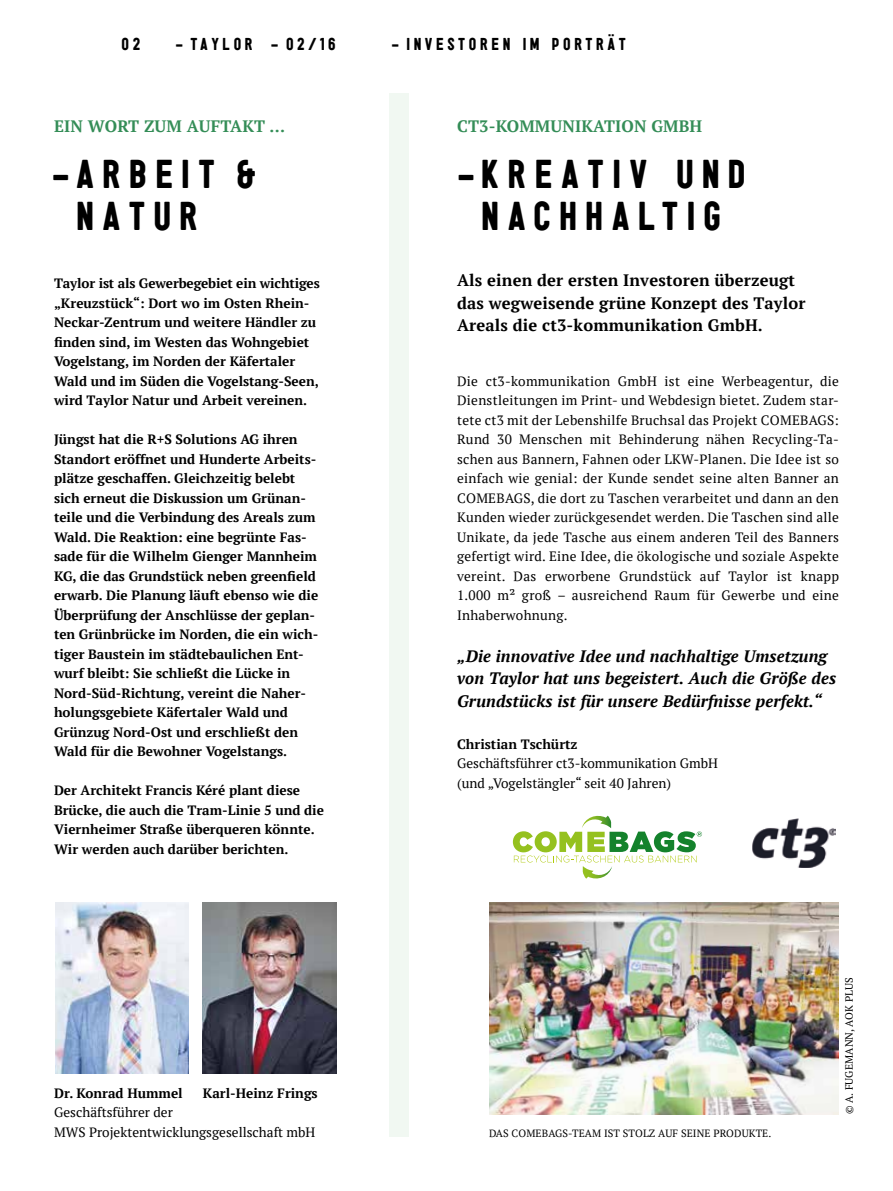
<style>
.page{position:relative;width:893px;height:1191px;background:#fff}
.page>*{position:absolute;margin:0;border:0;box-sizing:border-box;transform-origin:0 0}
.t1{font:42px/42px "Sugo";letter-spacing:.2em;color:#000}
.t2{font:18px "Sugo";letter-spacing:.2em;color:#000}
.t3{font:italic 700 16.5px/22.5px "PT Serif";letter-spacing:.01em;color:#000}
.t4{font:700 16.5px/22.5px "PT Serif";letter-spacing:.01em;color:#000}
.t5{font:700 16.5px "PT Serif";letter-spacing:.01em;color:#348d57}
.t6{font:700 13.5px/19.5px "PT Serif";color:#000}
.t7{font:13.5px/19.5px "PT Serif";color:#000}
.t8{font:10.5px "PT Serif";letter-spacing:.01em;color:#000}
</style>
<div class="page">
<img style="left:55px;top:902px;width:133px;height:171px">
<img style="left:202px;top:902px;width:135px;height:171px">
<div style="left:389px;top:93px;width:20px;height:1043px;background:#f1f8f2"></div>
<img style="left:489px;top:902px;width:350px;height:212px">
<img style="left:752px;top:819px;width:83px;height:48px">
<svg style="left:513px;top:815px;width:189px;height:64px"></svg>
<h2 class="t2" style="left:122px;top:33px;width:20px">02</h2>
<h2 class="t2" style="left:176px;top:33px;width:162px">- TAYLOR - 02/16</h2>
<h2 class="t2" style="left:392px;top:33px;width:236px">- INVESTOREN IM PORTRÄT</h2>
<p class="t5" style="left:54px;top:116px;width:233px">EIN WORT ZUM AUFTAKT …</p>
<h1 class="t1" style="left:76px;top:152px;width:181px;text-indent:-24px">- ARBEIT &amp;<br>NATUR</h1>
<p class="t6" style="left:54px;top:273px;width:267px">Taylor ist als Gewerbegebiet ein wichtiges „Kreuzstück“: Dort wo im Osten Rhein-Neckar-Zentrum und weitere Händler zu finden sind, im Westen das Wohngebiet Vogelstang, im Norden der Käfertaler Wald und im Süden die Vogelstang-Seen, wird Taylor Natur und Arbeit vereinen.</p>
<p class="t6" style="left:54px;top:429px;width:266px">Jüngst hat die R+S Solutions AG ihren Standort eröffnet und Hunderte Arbeits&shy;plätze geschaffen. Gleichzeitig belebt sich erneut die Diskussion um Grünan&shy;teile und die Verbindung des Areals zum Wald. Die Reaktion: eine begrünte Fas&shy;sade für die Wilhelm Gienger Mannheim KG, die das Grundstück neben greenfield erwarb. Die Planung läuft ebenso wie die Überprüfung der Anschlüsse der geplan&shy;ten Grünbrücke im Norden, die ein wich&shy;tiger Baustein im städtebaulichen Ent&shy;wurf bleibt: Sie schließt die Lücke in Nord-Süd-Richtung, vereint die Naher&shy;holungsgebiete Käfertaler Wald und Grünzug Nord-Ost und erschließt den Wald für die Bewohner Vogelstangs.</p>
<p class="t6" style="left:54px;top:780px;width:272px">Der Architekt Francis Kéré plant diese Brücke, die auch die Tram-Linie 5 und die Viernheimer Straße überqueren könnte.<br>Wir werden auch darüber berichten.</p>
<p class="t6" style="left:203px;top:1083px;width:116px">Karl-Heinz Frings</p>
<p class="t6" style="left:54px;top:1083px;width:130px">Dr. Konrad Hummel</p>
<p class="t7" style="left:54px;top:1102px;width:263px">Geschäftsführer der<br>MWS Projektentwicklungsgesellschaft mbH</p>
<p class="t5" style="left:457px;top:116px;width:247px">CT3-KOMMUNIKATION GMBH</p>
<h1 class="t1" style="left:457px;top:152px;width:290px;text-align:center">- KREATIV UND<br>NACHHALTIG</h1>
<p class="t4" style="left:457px;top:269px;width:350px">Als einen der ersten Investoren überzeugt das wegweisende grüne Konzept des Taylor<br>Areals die ct3-kommunikation GmbH.</p>
<p class="t7" style="left:457px;top:371px;width:383px;text-align:justify">Die ct3-kommunikation GmbH ist eine Werbeagentur, die Dienstleitungen im Print- und Webdesign bietet. Zudem star&shy;tete ct3 mit der Lebenshilfe Bruchsal das Projekt COMEBAGS:<br>Rund 30 Menschen mit Behinderung nähen Recycling-Ta&shy;schen aus Bannern, Fahnen oder LKW-Planen. Die Idee ist so einfach wie genial: der Kunde sendet seine alten Banner an COMEBAGS, die dort zu Taschen verarbeitet und dann an den Kunden wieder zurückgesendet werden. Die Taschen sind alle Unikate, da jede Tasche aus einem anderen Teil des Banners gefertigt wird. Eine Idee, die ökologische und soziale Aspekte vereint. Das erworbene Grundstück auf Taylor ist knapp 1.000 m² groß – ausreichend Raum für Gewerbe und eine Inhaberwohnung.</p>
<p class="t3" style="left:457px;top:644px;width:381px">„Die innovative Idee und nachhaltige Umsetzung von Taylor hat uns begeistert. Auch die Größe des<br>Grundstücks ist für unsere Bedürfnisse perfekt.“</p>
<p class="t6" style="left:457px;top:734px;width:122px">Christian Tschürtz</p>
<p class="t7" style="left:457px;top:753px;width:262px">Geschäftsführer ct3-kommunikation GmbH (und „Vogelstängler“ seit 40 Jahren)</p>
<p class="t8" style="left:489px;top:1126px;width:284px">DAS COMEBAGS-TEAM IST STOLZ AUF SEINE PRODUKTE.</p>
<p class="t8" style="left:842px;top:1114px;width:138px;rotate:-90deg">© A. FUGEMANN, AOK PLUS</p>
</div>
